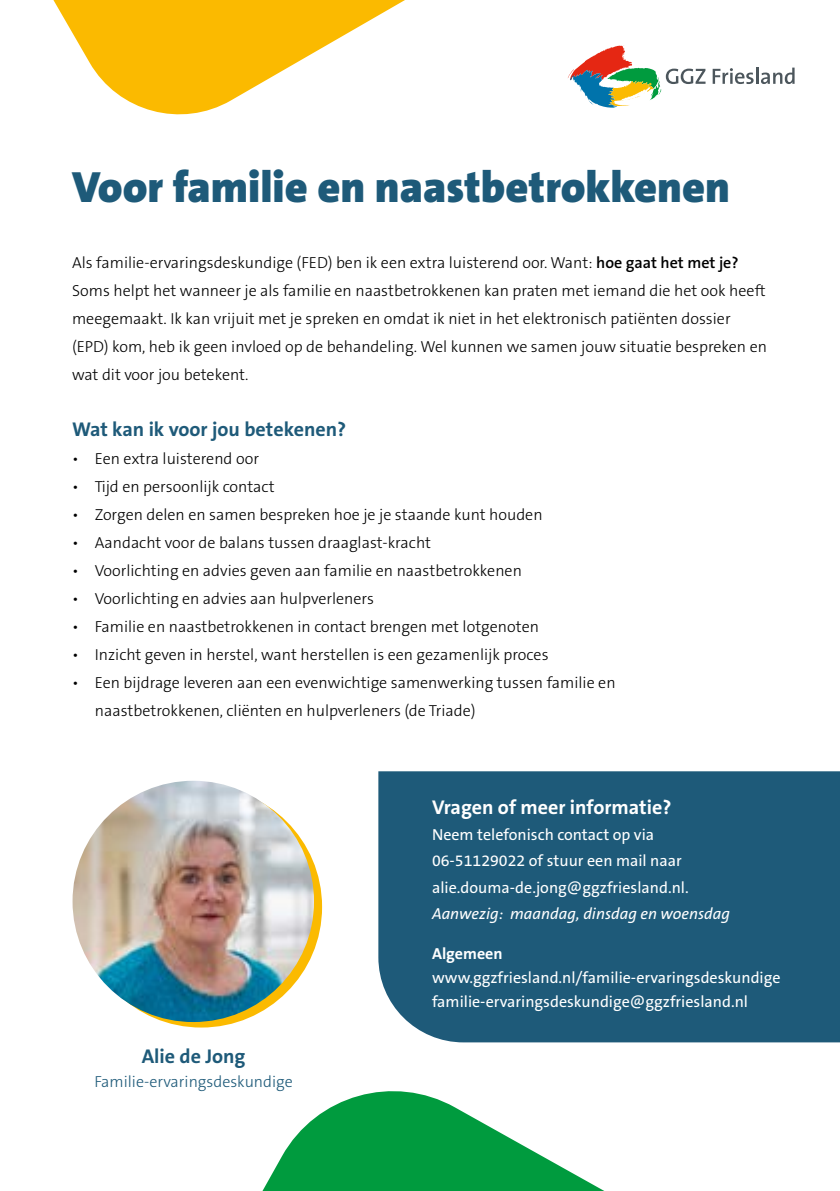
<style>
.page{position:relative;width:840px;height:1191px;background:#fff}
.page>*{position:absolute;margin:0;border:0;box-sizing:border-box;transform-origin:0 0}
.t1{font:900 44px "The Sans B W9";color:#1e5a79}
.t2{font:700 20px "The Sans B W7";color:#1e5a79}
.t3{font:700 20px "The Sans B W7";color:#fff}
.t4{font:300 16px/28px "The Sans B W3";color:#000}
.t5{font:16px/26px "The Sans B W5 Plain";color:#fff}
.t6{font:italic 16px "The Sans B W5 Plain";color:#fff}
.t7{font:300 16px "The Sans B W3";color:#1e5a79}
.t8{font:700 16px "The Sans B W7";color:#fff}
.s1{font-family:"The Sans B W6";font-weight:600}
</style>
<div class="page">
<div style="left:81px;top:786px;width:241px;height:241px;background:#fbba00;border-radius:50%"></div>
<img style="left:72px;top:780px;width:242px;height:242px;border-radius:121px">
<svg style="left:568px;top:45px;width:137px;height:63px"></svg>
<svg style="left:712px;top:68px;width:41px;height:16px"></svg>
<hr style="left:755px;top:68px;width:3px;height:16px;background:#4c565c">
<svg style="left:761px;top:68px;width:33px;height:16px"></svg>
<svg style="left:53px;top:0;width:352px;height:115px;fill:#fbba00"></svg>
<svg style="left:262px;top:1091px;width:342px;height:100px;fill:#009b3e"></svg>
<div style="left:378px;top:771px;width:461px;height:271px;background:#1e5a79"></div>
<h1 class="t1" style="left:72px;top:159px;width:659px">Voor familie en naastbetrokkenen</h1>
<p class="t4" style="left:72px;top:249px;width:696px">Als familie-ervaringsdeskundige (FED) ben ik een extra luisterend oor. Want: <span class="s1">hoe gaat het met je?<br></span>Soms helpt het wanneer je als familie en naastbetrokkenen kan praten met iemand die het ook heeft meegemaakt. Ik kan vrijuit met je spreken en omdat ik niet in het elektronisch patiënten dossier (EPD) kom, heb ik geen invloed op de behandeling. Wel kunnen we samen jouw situatie bespreken en wat dit voor jou betekent.</p>
<p class="t2" style="left:72px;top:416px;width:275px">Wat kan ik voor jou betekenen?</p>
<p class="t4" style="left:72px;top:445px;width:188px">• Een extra luisterend oor</p>
<p class="t4" style="left:72px;top:473px;width:204px">• Tijd en persoonlijk contact</p>
<p class="t4" style="left:72px;top:501px;width:472px">• Zorgen delen en samen bespreken hoe je je staande kunt houden</p>
<p class="t4" style="left:72px;top:529px;width:360px">• Aandacht voor de balans tussen draaglast-kracht</p>
<p class="t4" style="left:72px;top:557px;width:451px">• Voorlichting en advies geven aan familie en naastbetrokkenen</p>
<p class="t4" style="left:72px;top:585px;width:303px">• Voorlichting en advies aan hulpverleners</p>
<p class="t4" style="left:72px;top:613px;width:468px">• Familie en naastbetrokkenen in contact brengen met lotgenoten</p>
<p class="t4" style="left:72px;top:641px;width:477px">• Inzicht geven in herstel, want herstellen is een gezamenlijk proces</p>
<p class="t4" style="left:95px;top:669px;width:522px;text-indent:-23px">• Een bijdrage leveren aan een evenwichtige samenwerking tussen familie en naastbetrokkenen, cliënten en hulpverleners (de Triade)</p>
<p class="t3" style="left:432px;top:795px;width:241px">Vragen of meer informatie?</p>
<p class="t5" style="left:432px;top:822px;width:258px">Neem telefonisch contact op via<br>06-51129022 of stuur een mail naar alie.douma-de.jong@ggzfriesland.nl.</p>
<p class="t6" style="left:432px;top:903px;width:299px">Aanwezig: maandag, dinsdag en woensdag</p>
<p class="t2" style="left:142px;top:1043px;width:105px">Alie de Jong</p>
<p class="t7" style="left:94px;top:1070px;width:200px">Familie-ervaringsdeskundige</p>
<p class="t8" style="left:432px;top:943px;width:72px">Algemeen</p>
<p class="t5" style="left:432px;top:965px;width:350px;line-height:24px">www.ggzfriesland.nl/familie-ervaringsdeskundige familie-ervaringsdeskundige@ggzfriesland.nl</p>
</div>
